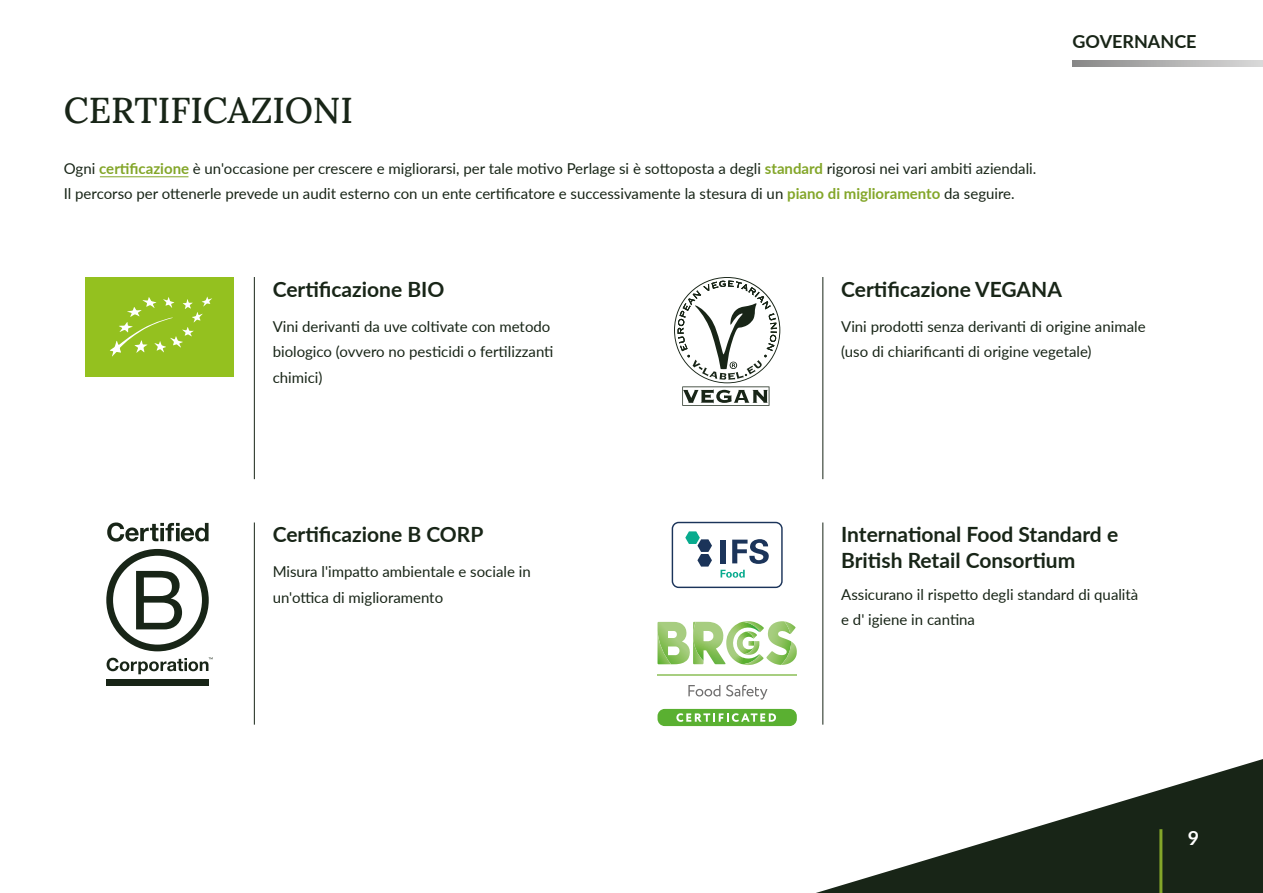
<style>
.page{position:relative;width:1263px;height:893px;background:#fff}
.page>*{position:absolute;margin:0;border:0;box-sizing:border-box;transform-origin:0 0}
.t1{font:36px "Lora";color:#182517}
.t2{font:700 21px/25.5px "Lato";color:#182517}
.t3{font:700 19.5px "Lato";color:#fff}
.t4{font:700 18px "Lato";color:#182517}
.t5{font:15px/25.5px "Lato";color:#182517}
.s1{font-weight:700;color:#83a629}
</style>
<div class="page">
<svg style="left:816px;top:759px;width:447px;height:134px"></svg>
<hr style="left:1159px;top:829px;width:3px;height:64px;background:#83a629">
<svg style="left:1072px;top:61px;width:191px;height:6px"></svg>
<svg style="left:107px;top:522px;width:102px;height:20px"></svg>
<svg style="left:106px;top:549px;width:103px;height:102px"></svg>
<div style="left:106px;top:679px;width:103px;height:6px;background:#182517"></div>
<svg style="left:107px;top:657px;width:106px;height:17px"></svg>
<svg style="left:674px;top:277px;width:106px;height:129px"></svg>
<div style="left:85px;top:277px;width:149px;height:100px;background:#94c11f"></div>
<svg style="left:110px;top:297px;width:102px;height:60px"></svg>
<div style="left:672px;top:522px;width:111px;height:66px;border:1px solid #1b345a;border-radius:6px"></div>
<svg style="left:720px;top:570px;width:25px;height:8px"></svg>
<svg style="left:685px;top:531px;width:27px;height:36px"></svg>
<div style="left:721px;top:540px;width:5px;height:23px;background:#1b345a"></div>
<svg style="left:732px;top:539px;width:37px;height:25px"></svg>
<svg style="left:657px;top:621px;width:140px;height:44px"></svg>
<svg style="left:688px;top:685px;width:32px;height:11px"></svg>
<svg style="left:726px;top:685px;width:41px;height:15px"></svg>
<hr style="left:657px;top:674px;width:140px;height:2px;background:#a7ce80">
<div style="left:657px;top:709px;width:140px;height:17px;background:#5ab031;border-radius:7px"></div>
<svg style="left:676px;top:713px;width:100px;height:9px"></svg>
<hr style="left:254px;top:277px;width:1px;height:202px;background:#182517">
<hr style="left:254px;top:522px;width:1px;height:203px;background:#182517">
<hr style="left:822px;top:277px;width:1px;height:202px;background:#182517">
<hr style="left:822px;top:522px;width:1px;height:203px;background:#182517">
<hr style="left:100px;top:176px;width:88px;height:1px;background:#83a629">
<h1 class="t1" style="left:64px;top:83px;width:291px">CERTIFICAZIONI</h1>
<p class="t5" style="left:64px;top:155px;width:974px">Ogni <span class="s1">certificazione</span> è un'occasione per crescere e migliorarsi, per tale motivo Perlage si è sottoposta a degli <span class="s1">standard</span> rigorosi nei vari ambiti aziendali.<br>Il percorso per ottenerle prevede un audit esterno con un ente certificatore e successivamente la stesura di un <span class="s1">piano di miglioramento</span> da seguire.</p>
<p class="t4" style="left:1072px;top:28px;width:126px">GOVERNANCE</p>
<h2 class="t2" style="left:273px;top:276px;width:173px">Certificazione BIO</h2>
<h2 class="t2" style="left:841px;top:276px;width:222px">Certificazione VEGANA</h2>
<p class="t5" style="left:273px;top:313px;width:282px">Vini derivanti da uve coltivate con metodo biologico (ovvero no pesticidi o fertilizzanti chimici)</p>
<h2 class="t2" style="left:273px;top:521px;width:212px">Certificazione B CORP</h2>
<p class="t5" style="left:273px;top:558px;width:260px">Misura l'impatto ambientale e sociale in un'ottica di miglioramento</p>
<p class="t5" style="left:841px;top:313px;width:306px">Vini prodotti senza derivanti di origine animale (uso di chiarificanti di origine vegetale)</p>
<h2 class="t2" style="left:841px;top:521px;width:279px">International Food Standard e<br>British Retail Consortium</h2>
<p class="t5" style="left:841px;top:581px;width:299px">Assicurano il rispetto degli standard di qualità e d' igiene in cantina</p>
<h3 class="t3" style="left:1188px;top:823px;width:13px">9</h3>
</div>
